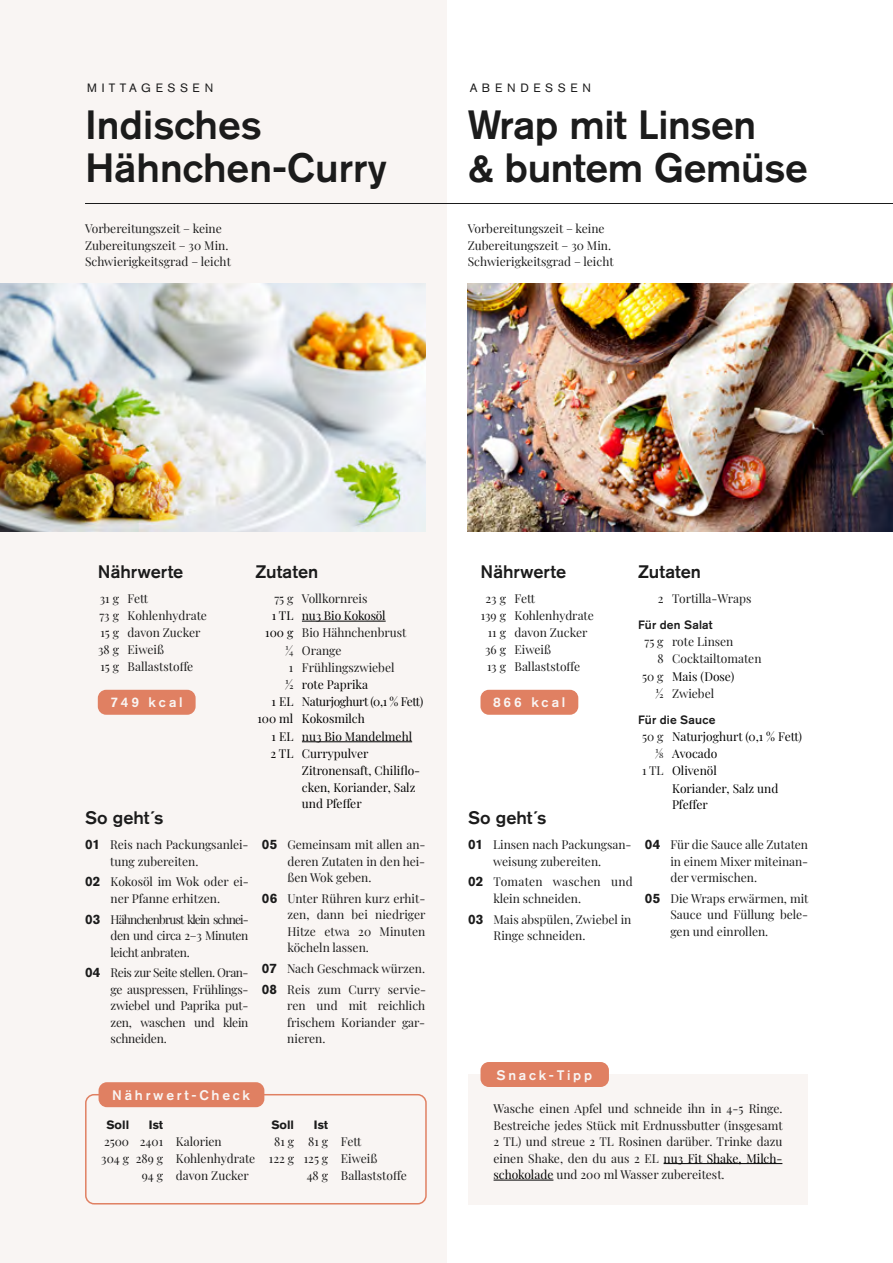
<style>
.page{position:relative;width:893px;height:1263px;background:#fff}
.page>*{position:absolute;margin:0;border:0;box-sizing:border-box;transform-origin:0 0}
.t1{font:500 40.5px/43.5px "Akzidenz Grotesk BQ";letter-spacing:-.01em;color:#1b1b1b}
.t2{font:500 18px "Akzidenz Grotesk BQ";color:#1b1b1b}
.t3{font:500 13.8px "Akzidenz Grotesk BQ";letter-spacing:.2em;color:#f9f5f3}
.t4{font:12px/16.5px "Playfair Display";color:#1b1b1b;text-align:justify}
.t5{font:12px "Playfair Display";color:#000}
.t6{font:12px "Playfair Display";letter-spacing:-.03em;color:#000}
.t7{font:500 12px "Akzidenz Grotesk BQ";letter-spacing:.015em;color:#1b1b1b}
.t8{font:12px "Akzidenz Grotesk BQ";letter-spacing:.38em;color:#1b1b1b}
.t9{font:700 12px "Akzidenz Grotesk BQ";color:#1b1b1b}
.s1{color:#000}
.s2{color:#1b1b1b}
.s3{font-family:"Akzidenz Grotesk BQ";font-weight:700;font-size:13.5px}
</style>
<div class="page">
<div style="left:0;top:0;width:446px;height:1263px;background:#f9f5f3"></div>
<img style="left:468px;top:284px;width:425px;height:248px">
<hr style="left:85px;top:203px;width:808px;height:1px;background:#1b1b1b">
<div style="left:85px;top:1094px;width:342px;height:110px;border:2px solid #e08062;border-radius:8px"></div>
<div style="left:99px;top:1082px;width:165px;height:25px;background:#e08062;border-radius:8px"></div>
<div style="left:98px;top:690px;width:98px;height:25px;background:#e08062;border-radius:8px"></div>
<div style="left:480px;top:690px;width:98px;height:25px;background:#e08062;border-radius:8px"></div>
<hr style="left:302px;top:621px;width:84px;height:1px;background:#000">
<hr style="left:302px;top:741px;width:110px;height:1px;background:#000">
<div style="left:468px;top:1074px;width:340px;height:130px;background:#f9f5f3"></div>
<hr style="left:664px;top:1163px;width:118px;height:1px;background:#000">
<hr style="left:494px;top:1180px;width:59px;height:1px;background:#000">
<div style="left:480px;top:1062px;width:129px;height:25px;background:#e08062;border-radius:8px"></div>
<img style="left:0;top:284px;width:425px;height:248px">
<p class="t8" style="left:87px;top:80px;width:127px">MITTAGESSEN</p>
<p class="t8" style="left:470px;top:80px;width:123px">ABENDESSEN</p>
<h1 class="t1" style="left:85px;top:102px;width:303px">Indisches<br>Hähnchen-Curry</h1>
<h1 class="t1" style="left:468px;top:102px;width:342px">Wrap mit Linsen<br>&amp; buntem Gemüse</h1>
<p class="t4" style="left:85px;top:219px;width:147px;text-align:left">Vorbereitungszeit – keine<br>Zubereitungszeit – 30 Min.<br>Schwierigkeitsgrad – leicht</p>
<p class="t4" style="left:468px;top:219px;width:147px;text-align:left">Vorbereitungszeit – keine<br>Zubereitungszeit – 30 Min.<br>Schwierigkeitsgrad – leicht</p>
<h2 class="t2" style="left:98px;top:560px;width:87px">Nährwerte</h2>
<p class="t4" style="left:98px;top:589px;width:110px;line-height:17px;text-align:left">31 g Fett<br>73 g Kohlenhydrate<br>15 g davon Zucker<br>38 g Eiweiß<br>15 g Ballaststoffe</p>
<h2 class="t2" style="left:255px;top:560px;width:64px">Zutaten</h2>
<p class="t4" style="left:274px;top:589px;width:95px">75 g Vollkornreis</p>
<p class="t5" style="left:272px;top:606px;width:115px">1 TL nu3 Bio Kokosöl</p>
<p class="t4" style="left:265px;top:623px;width:143px"><span class="s1">100 g</span> Bio Hähnchenbrust</p>
<p class="t4" style="left:286px;top:641px;width:57px">1/4 Orange</p>
<p class="t4" style="left:289px;top:658px;width:107px">1 Frühlingszwiebel</p>
<p class="t5" style="left:285px;top:675px;width:84px">1/2 rote Paprika</p>
<p class="t6" style="left:272px;top:692px;width:153px">1 EL Naturjoghurt (0,1 % Fett)</p>
<p class="t5" style="left:257px;top:709px;width:109px">100 ml Kokosmilch</p>
<p class="t5" style="left:272px;top:727px;width:142px">1 EL nu3 Bio Mandelmehl</p>
<p class="t5" style="left:270px;top:744px;width:99px">2 TL Currypulver</p>
<p class="t5" style="left:302px;top:761px;width:120px">Zitronensaft, Chiliflo-</p>
<p class="t5" style="left:302px;top:778px;width:115px">cken, Koriander, Salz</p>
<p class="t5" style="left:302px;top:794px;width:61px">und Pfeffer</p>
<h2 class="t2" style="left:480px;top:560px;width:87px">Nährwerte</h2>
<p class="t4" style="left:486px;top:589px;width:51px">23 g Fett</p>
<p class="t4" style="left:481px;top:606px;width:115px">139 g Kohlenhydrate</p>
<p class="t4" style="left:488px;top:623px;width:101px">11 g davon Zucker</p>
<p class="t4" style="left:485px;top:640px;width:68px">36 g Eiweiß</p>
<p class="t4" style="left:487px;top:657px;width:95px">13 g Ballaststoffe</p>
<h2 class="t2" style="left:638px;top:560px;width:64px">Zutaten</h2>
<p class="t4" style="left:658px;top:589px;width:95px">2 Tortilla-Wraps</p>
<p class="t7" style="left:638px;top:617px;width:76px">Für den Salat</p>
<p class="t4" style="left:645px;top:632px;width:90px">75 g rote Linsen</p>
<p class="t4" style="left:657px;top:649px;width:106px">8 Cocktailtomaten</p>
<p class="t5" style="left:642px;top:667px;width:94px"><span class="s2">50 g</span> Mais (Dose)</p>
<p class="t4" style="left:656px;top:684px;width:60px"><span class="s1">1/2</span> Zwiebel</p>
<p class="t7" style="left:638px;top:712px;width:79px">Für die Sauce</p>
<p class="t5" style="left:642px;top:727px;width:161px"><span class="s2">50 g</span> Naturjoghurt (0,1 % Fett)</p>
<p class="t5" style="left:655px;top:744px;width:64px"><span class="s2">1/8</span> Avocado</p>
<p class="t5" style="left:642px;top:761px;width:76px"><span class="s2">1 TL</span> Olivenöl</p>
<p class="t5" style="left:672px;top:779px;width:108px">Koriander, Salz und</p>
<p class="t5" style="left:672px;top:795px;width:37px">Pfeffer</p>
<p class="t3" style="left:110px;top:694px;width:74px">749 kcal</p>
<p class="t3" style="left:493px;top:694px;width:74px">866 kcal</p>
<h2 class="t2" style="left:85px;top:806px;width:80px">So geht´s</h2>
<h2 class="t2" style="left:468px;top:806px;width:80px">So geht´s</h2>
<p class="t4" style="left:110px;top:835px;width:140px;text-indent:-25px"><span class="s3">01</span> Reis nach Packungsanlei&shy;tung zubereiten.</p>
<p class="t4" style="left:85px;top:873px;width:165px;text-align:center"><span class="s3">02</span> Kokosöl im Wok oder ei&shy;ner Pfanne erhitzen.</p>
<p class="t4" style="left:111px;top:910px;width:140px;text-indent:-26px"><span class="s3">03</span> Hähnchenbrust klein schnei&shy;den und circa 2–3 Minuten leicht anbraten.</p>
<p class="t4" style="left:111px;top:964px;width:139px;text-indent:-26px"><span class="s3">04</span> Reis zur Seite stellen. Oran&shy;ge auspressen, Frühlings&shy;zwiebel und Paprika put&shy;zen, waschen und klein schneiden.</p>
<p class="t4" style="left:287px;top:835px;width:139px;text-indent:-26px"><span class="s3">05</span> Gemeinsam mit allen an&shy;deren Zutaten in den hei&shy;ßen Wok geben.</p>
<p class="t4" style="left:287px;top:889px;width:140px;text-indent:-26px"><span class="s3">06</span> Unter Rühren kurz erhit&shy;zen, dann bei niedriger Hitze etwa 20 Minuten köcheln lassen.</p>
<p class="t4" style="left:262px;top:957px;width:166px;line-height:20.7px"><span class="s3">07</span> Nach Geschmack würzen.<br><span class="s3">08</span> Reis zum Curry servie-</p>
<p class="t4" style="left:287px;top:997px;width:139px">ren und mit reichlich frischem Koriander gar&shy;nieren.</p>
<p class="t4" style="left:468px;top:835px;width:165px;text-align:center"><span class="s3">01</span> Linsen nach Packungsan&shy;weisung zubereiten.</p>
<p class="t4" style="left:494px;top:873px;width:141px;text-indent:-26px"><span class="s3">02</span> Tomaten waschen und klein schneiden.</p>
<p class="t4" style="left:494px;top:910px;width:139px;text-indent:-26px"><span class="s3">03</span> Mais abspülen, Zwiebel in<br>Ringe schneiden.</p>
<p class="t4" style="left:670px;top:835px;width:139px;text-indent:-26px"><span class="s3">04</span> Für die Sauce alle Zutaten in einem Mixer miteinan&shy;der vermischen.</p>
<p class="t4" style="left:670px;top:889px;width:140px;text-indent:-26px"><span class="s3">05</span> Die Wraps erwärmen, mit Sauce und Füllung bele&shy;gen und einrollen.</p>
<p class="t3" style="left:112px;top:1086px;width:139px">Nährwert-Check</p>
<p class="t9" style="left:106px;top:1118px;width:24px">Soll</p>
<p class="t9" style="left:149px;top:1118px;width:16px">Ist</p>
<p class="t4" style="left:104px;top:1132px;width:119px">2500 2401 Kalorien</p>
<p class="t4" style="left:101px;top:1149px;width:156px">304 g 289 g Kohlenhydrate</p>
<p class="t4" style="left:142px;top:1166px;width:109px">94 g davon Zucker</p>
<p class="t9" style="left:271px;top:1118px;width:24px">Soll</p>
<p class="t9" style="left:314px;top:1118px;width:16px">Ist</p>
<p class="t4" style="left:274px;top:1132px;width:89px">81 g 81 g Fett</p>
<p class="t4" style="left:269px;top:1149px;width:110px">122 g 125 g Eiweiß</p>
<p class="t4" style="left:307px;top:1166px;width:102px">48 g Ballaststoffe</p>
<p class="t3" style="left:496px;top:1066px;width:97px">Snack-Tipp</p>
<p class="t4" style="left:494px;top:1099px;width:291px">Wasche einen Apfel und schneide ihn in 4-5 Ringe.<br>Bestreiche jedes Stück mit Erdnussbutter (insgesamt 2 TL) und streue 2 TL Rosinen darüber. Trinke dazu einen Shake, den du aus 2 EL <span class="s1">nu3 Fit Shake, Milch&shy;schokolade</span> und 200 ml Wasser zubereitest.</p>
</div>
